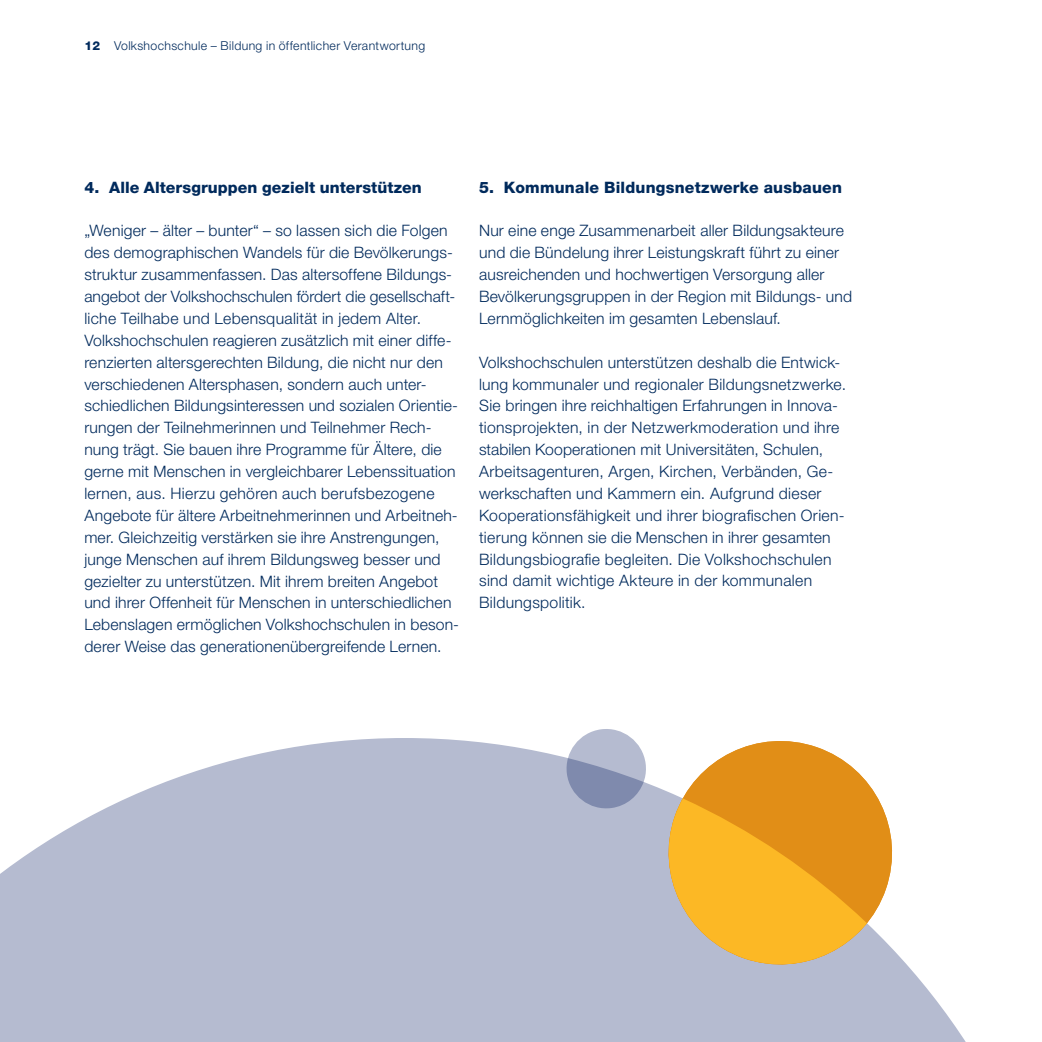
<style>
.page{position:relative;width:1042px;height:1042px;background:#fff}
.page>*{position:absolute;margin:0;border:0;box-sizing:border-box;transform-origin:0 0}
.t1{font:300 15.75px/21.9px "Helvetica Neue LT Std";letter-spacing:.01em;color:#002a5c}
.t2{font:800 15.75px "Helvetica Neue LT Std";letter-spacing:.01em;color:#002a5c}
.t3{font:300 12.25px "Helvetica Neue LT Std";letter-spacing:.03em;color:#002a5c}
.s1{font-weight:800}
</style>
<div class="page">
<svg style="left:0;top:738px;width:966px;height:304px;fill:#b5bbd0"></svg>
<svg style="left:655px;top:738px;width:251px;height:240px"></svg>
<svg style="left:655px;top:798px;width:212px;height:176px;background:#e4ad46"></svg>
<svg style="left:564px;top:729px;width:84px;height:82px;background:#abb2c9"></svg>
<p class="t3" style="left:84px;top:38px;width:342px"><span class="s1">12</span> Volkshochschule – Bildung in öffentlicher Verantwortung</p>
<p class="t2" style="left:84px;top:178px;width:339px">4. Alle Altersgruppen gezielt unterstützen</p>
<p class="t1" style="left:84px;top:219px;width:376px">„Weniger – älter – bunter“ – so lassen sich die Folgen des demographischen Wandels für die Bevölkerungs&shy;struktur zusammenfassen. Das altersoffene Bildungs&shy;angebot der Volkshochschulen fördert die gesellschaft&shy;liche Teilhabe und Lebensqualität in jedem Alter.<br>Volkshochschulen reagieren zusätzlich mit einer diffe&shy;renzierten altersgerechten Bildung, die nicht nur den verschiedenen Altersphasen, sondern auch unter&shy;schiedlichen Bildungsinteressen und sozialen Orientie&shy;rungen der Teilnehmerinnen und Teilnehmer Rech&shy;nung trägt. Sie bauen ihre Programme für Ältere, die gerne mit Menschen in vergleichbarer Lebenssituation lernen, aus. Hierzu gehören auch berufsbezogene Angebote für ältere Arbeitnehmerinnen und Arbeitneh&shy;mer. Gleichzeitig verstärken sie ihre Anstrengungen, junge Menschen auf ihrem Bildungsweg besser und gezielter zu unterstützen. Mit ihrem breiten Angebot und ihrer Offenheit für Menschen in unterschiedlichen Lebenslagen ermöglichen Volkshochschulen in beson&shy;derer Weise das generationenübergreifende Lernen.</p>
<p class="t2" style="left:479px;top:178px;width:364px">5. Kommunale Bildungsnetzwerke ausbauen</p>
<p class="t1" style="left:479px;top:219px;width:375px">Nur eine enge Zusammenarbeit aller Bildungsakteure und die Bündelung ihrer Leistungskraft führt zu einer ausreichenden und hochwertigen Versorgung aller Bevölkerungsgruppen in der Region mit Bildungs- und Lernmöglichkeiten im gesamten Lebenslauf.</p>
<p class="t1" style="left:479px;top:351px;width:368px">Volkshochschulen unterstützen deshalb die Entwick&shy;lung kommunaler und regionaler Bildungsnetzwerke.<br>Sie bringen ihre reichhaltigen Erfahrungen in Innova&shy;tionsprojekten, in der Netzwerkmoderation und ihre stabilen Kooperationen mit Universitäten, Schulen, Arbeitsagenturen, Argen, Kirchen, Verbänden, Ge&shy;werkschaften und Kammern ein. Aufgrund dieser Kooperationsfähigkeit und ihrer biografischen Orien&shy;tierung können sie die Menschen in ihrer gesamten Bildungsbiografie begleiten. Die Volkshochschulen sind damit wichtige Akteure in der kommunalen Bildungspolitik.</p>
</div>
